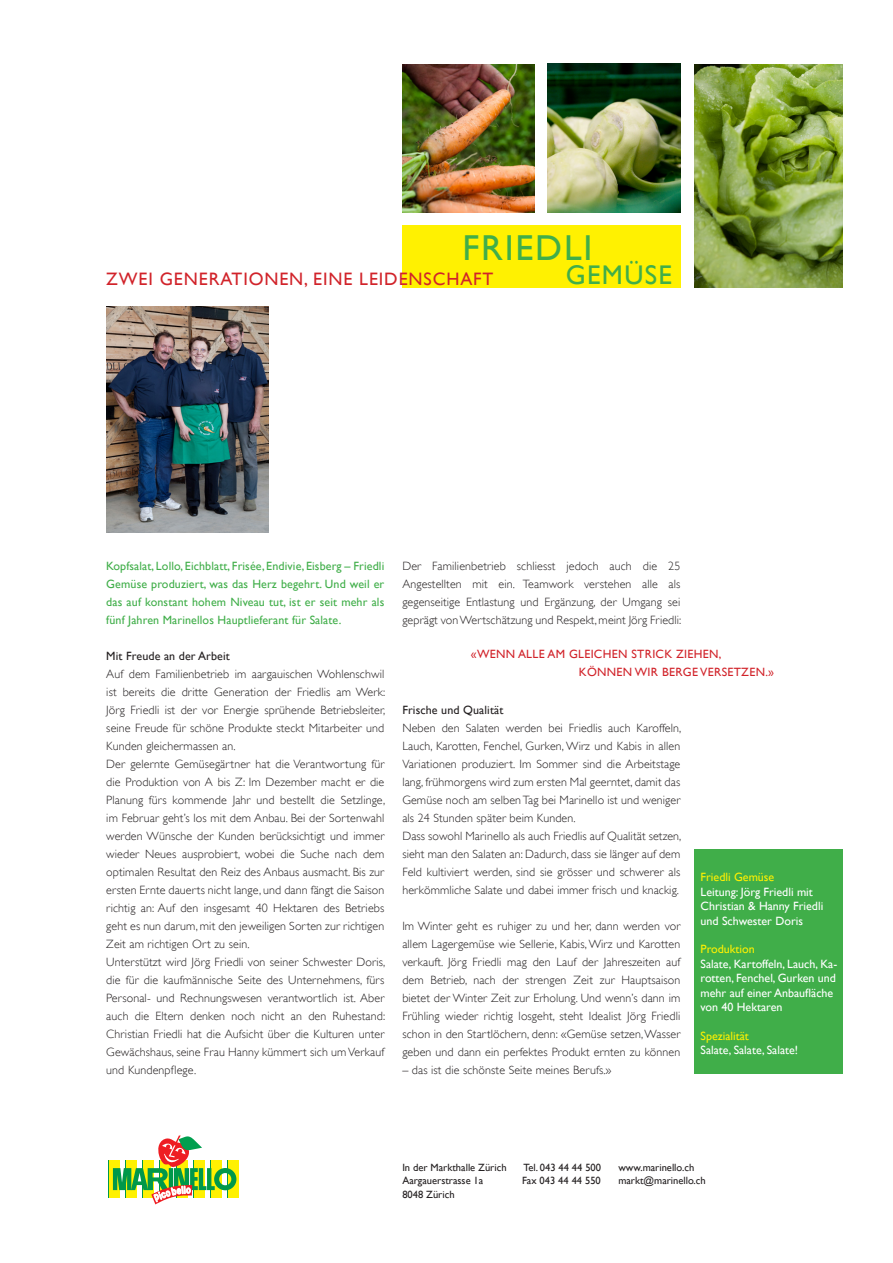
<style>
.page{position:relative;width:893px;height:1263px;background:#fff}
.page>*{position:absolute;margin:0;border:0;box-sizing:border-box;transform-origin:0 0}
.t1{font:36px "Gill Sans";letter-spacing:.05em;color:#40ae49}
.t2{font:27px "Gill Sans";letter-spacing:.05em;color:#40ae49}
.t3{font:18px "Gill Sans";letter-spacing:.05em;color:#d1232a}
.t4{font:300 12px/18px "Gill Sans";letter-spacing:.01em;color:#231f20;text-align:justify}
.t5{font:12px/18px "Gill Sans";letter-spacing:.01em;color:#40ae49;text-align:justify}
.t6{font:12px/14.4px "Gill Sans";color:#fff}
.t7{font:12px "Gill Sans";letter-spacing:.025em;color:#d1232a}
.t8{font:12px "Gill Sans";letter-spacing:.01em;color:#231f20}
.t9{font:12px "Gill Sans";color:#fff101}
.t10{font:10.5px "Gill Sans";color:#231f20}
</style>
<div class="page">
<img style="left:402px;top:64px;width:132px;height:149px">
<img style="left:547px;top:64px;width:133px;height:149px">
<svg style="left:108px;top:1135px;width:131px;height:70px"></svg>
<div style="left:402px;top:225px;width:278px;height:63px;background:#fff101"></div>
<div style="left:694px;top:849px;width:148px;height:225px;background:#40ae49"></div>
<img style="left:694px;top:64px;width:149px;height:223px">
<img style="left:106px;top:307px;width:163px;height:226px">
<p class="t1" style="left:462px;top:226px;width:132px">FRIEDLI</p>
<p class="t2" style="left:566px;top:259px;width:108px">GEMÜSE</p>
<p class="t3" style="left:106px;top:268px;width:389px">ZWEI GENERATIONEN, EINE LEIDENSCHAFT</p>
<p class="t5" style="left:106px;top:556px;width:280px">Kopfsalat, Lollo, Eichblatt, Frisée, Endivie, Eisberg – Friedli Gemüse produziert, was das Herz begehrt. Und weil er das auf konstant hohem Niveau tut, ist er seit mehr als fünf Jahren Marinellos Hauptlieferant für Salate.</p>
<p class="t8" style="left:106px;top:648px;width:125px">Mit Freude an der Arbeit</p>
<p class="t4" style="left:106px;top:665px;width:280px">Auf dem Familienbetrieb im aargauischen Wohlenschwil ist bereits die dritte Generation der Friedlis am Werk:<br>Jörg Friedli ist der vor Energie sprühende Betriebsleiter, seine Freude für schöne Produkte steckt Mitarbeiter und Kunden gleichermassen an.</p>
<p class="t4" style="left:106px;top:755px;width:280px">Der gelernte Gemüsegärtner hat die Verantwortung für die Produktion von A bis Z: Im Dezember macht er die Planung fürs kommende Jahr und bestellt die Setzlinge, im Februar geht’s los mit dem Anbau. Bei der Sortenwahl werden Wünsche der Kunden berücksichtigt und immer wieder Neues ausprobiert, wobei die Suche nach dem optimalen Resultat den Reiz des Anbaus ausmacht. Bis zur ersten Ernte dauerts nicht lange, und dann fängt die Saison richtig an: Auf den insgesamt 40 Hektaren des Betriebs geht es nun darum, mit den jeweiligen Sorten zur richtigen Zeit am richtigen Ort zu sein.</p>
<p class="t4" style="left:106px;top:953px;width:280px">Unterstützt wird Jörg Friedli von seiner Schwester Doris, die für die kaufmännische Seite des Unternehmens, fürs Personal- und Rechnungswesen verantwortlich ist. Aber auch die Eltern denken noch nicht an den Ruhestand:<br>Christian Friedli hat die Aufsicht über die Kulturen unter Gewächshaus, seine Frau Hanny kümmert sich um Verkauf und Kundenpflege.</p>
<p class="t4" style="left:402px;top:557px;width:281px">Der Familienbetrieb schliesst jedoch auch die 25<br>Angestellten mit ein. Teamwork verstehen alle als gegenseitige Entlastung und Ergänzung, der Umgang sei geprägt von Wertschätzung und Respekt, meint Jörg Friedli:</p>
<p class="t7" style="left:471px;top:647px;width:252px">«WENN ALLE AM GLEICHEN STRICK ZIEHEN,</p>
<p class="t7" style="left:579px;top:665px;width:197px">KÖNNEN WIR BERGE VERSETZEN.»</p>
<p class="t8" style="left:402px;top:702px;width:103px">Frische und Qualität</p>
<p class="t4" style="left:402px;top:719px;width:280px">Neben den Salaten werden bei Friedlis auch Karoffeln, Lauch, Karotten, Fenchel, Gurken, Wirz und Kabis in allen Variationen produziert. Im Sommer sind die Arbeitstage lang, frühmorgens wird zum ersten Mal geerntet, damit das Gemüse noch am selben Tag bei Marinello ist und weniger als 24 Stunden später beim Kunden.</p>
<p class="t4" style="left:402px;top:827px;width:281px">Dass sowohl Marinello als auch Friedlis auf Qualität setzen, sieht man den Salaten an: Dadurch, dass sie länger auf dem Feld kultiviert werden, sind sie grösser und schwerer als herkömmliche Salate und dabei immer frisch und knackig.</p>
<p class="t4" style="left:402px;top:917px;width:280px">Im Winter geht es ruhiger zu und her, dann werden vor allem Lagergemüse wie Sellerie, Kabis, Wirz und Karotten verkauft. Jörg Friedli mag den Lauf der Jahreszeiten auf dem Betrieb, nach der strengen Zeit zur Hauptsaison bietet der Winter Zeit zur Erholung. Und wenn’s dann im Frühling wieder richtig losgeht, steht Idealist Jörg Friedli schon in den Startlöchern, denn: «Gemüse setzen, Wasser geben und dann ein perfektes Produkt ernten zu können</p>
<p class="t4" style="left:402px;top:1061px;width:211px">– das ist die schönste Seite meines Berufs.»</p>
<p class="t9" style="left:701px;top:870px;width:75px">Friedli Gemüse</p>
<p class="t6" style="left:701px;top:884px;width:114px">Leitung: Jörg Friedli mit</p>
<p class="t6" style="left:701px;top:899px;width:124px">Christian &amp; Hanny Friedli</p>
<p class="t6" style="left:701px;top:913px;width:104px">und Schwester Doris</p>
<p class="t9" style="left:701px;top:942px;width:56px">Produktion</p>
<p class="t6" style="left:701px;top:956px;width:138px">Salate, Kartoffeln, Lauch, Ka&shy;rotten, Fenchel, Gurken und mehr auf einer Anbaufläche von 40 Hektaren</p>
<p class="t9" style="left:701px;top:1029px;width:50px">Spezialität</p>
<p class="t6" style="left:701px;top:1043px;width:99px">Salate, Salate, Salate!</p>
<p class="t10" style="left:402px;top:1161px;width:106px">In der Markthalle Zürich</p>
<p class="t10" style="left:524px;top:1161px;width:79px">Tel. 043 44 44 500</p>
<p class="t10" style="left:618px;top:1161px;width:77px">www.marinello.ch</p>
<p class="t10" style="left:402px;top:1174px;width:82px">Aargauerstrasse 1a</p>
<p class="t10" style="left:522px;top:1174px;width:80px">Fax 043 44 44 550</p>
<p class="t10" style="left:618px;top:1174px;width:89px">markt@marinello.ch</p>
<p class="t10" style="left:402px;top:1188px;width:54px">8048 Zürich</p>
</div>
